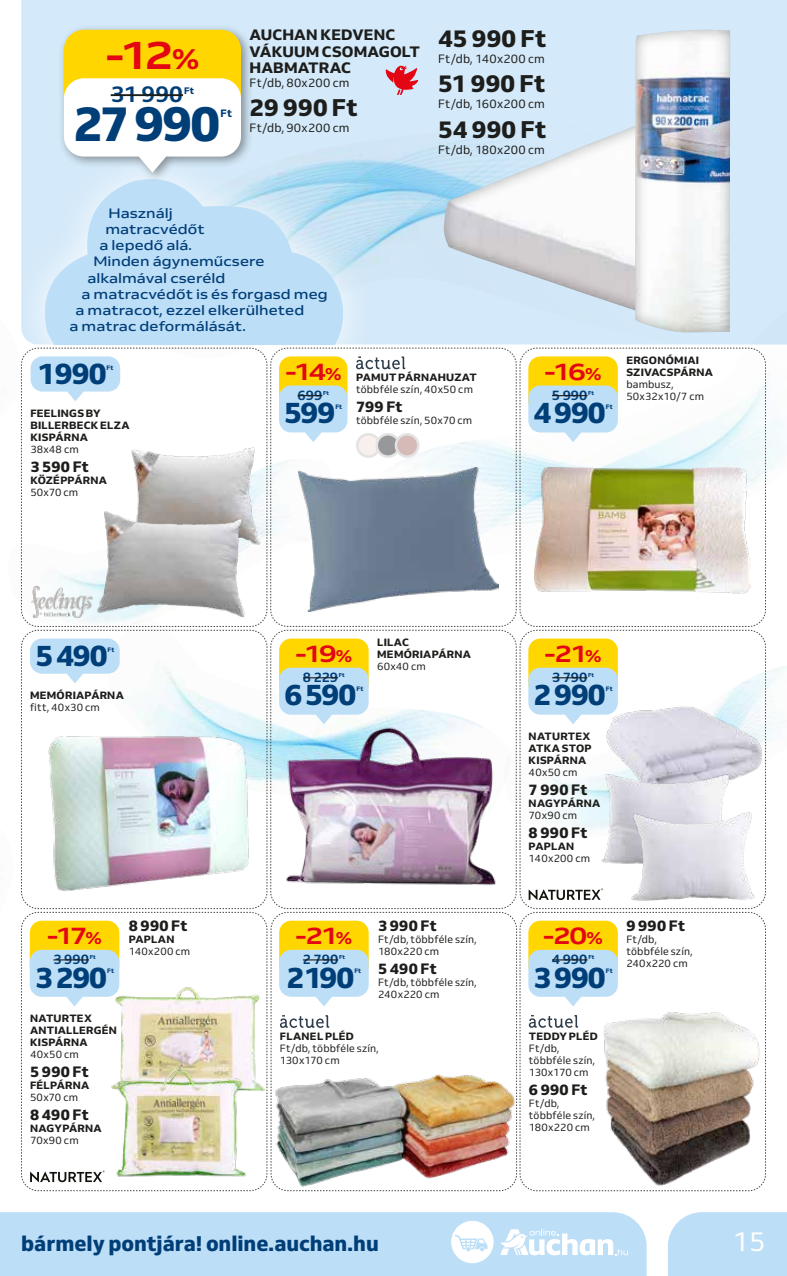
<style>
.page{position:relative;width:787px;height:1276px;background:#fff}
.page>*{position:absolute;margin:0;border:0;box-sizing:border-box;transform-origin:0 0}
.t1{font:800 48.75px "Venn";color:#003e78}
.t2{font:700 39.3px "Venn Semi Ex";color:#e30613}
.t3{font:800 29.25px "Venn";letter-spacing:-.04em;color:#003e78}
.t4{font:27px "Venn";color:#fff}
.t5{font:800 24px "Venn";letter-spacing:.005em;color:#1d1d1b}
.t6{font:700 23.7px "Venn Semi Ex";letter-spacing:-.105em;color:#e30613}
.t7{font:700 22.5px "Venn";color:#003e78}
.t8{font:800 21px "Venn";color:#003e78}
.t9{font:800 15px/16.5px "Venn";letter-spacing:.015em;color:#1d1d1b}
.t10{font:500 13.5px "Venn Semi Ex";color:#003e78}
.t11{font:700 13.5px "Venn";color:#003e78}
.t12{font:12px "Venn";letter-spacing:.01em;color:#1d1d1b}
.t13{font:800 10.65px "Venn";color:#003e78}
.t14{font:10.5px/12px "Venn";letter-spacing:.015em;color:#1d1d1b}
.t15{font:800 10.5px/12px "Venn";letter-spacing:.025em;color:#1d1d1b}
.t16{font:800 9.3px "Venn";color:#003e78}
.t17{font:800 6.3px "Venn";letter-spacing:.015em;color:#003e78}
.t18{font:800 5.7px "Venn";letter-spacing:-.005em;color:#003e78}
.s1{font-size:28.8px}
.s2{font-size:17.4px}
</style>
<div class="page">
<div style="left:668px;top:1212px;width:119px;height:64px;background:#bddef7"></div>
<div style="left:0;top:1212px;width:646px;height:64px;background:#bddef7"></div>
<svg style="left:500px;top:1229px;width:128px;height:26px"></svg>
<svg style="left:451px;top:1220px;width:42px;height:43px"></svg>
<div style="left:21px;top:0;width:766px;height:310px;background:#d4e9f9"></div>
<img style="left:20px;top:310px;width:24px;height:67px">
<img style="left:88px;top:118px;width:699px;height:230px">
<img style="left:352px;top:311px;width:435px;height:165px">
<div style="left:26px;top:150px;width:342px;height:194px;background:#fff;opacity:.75"></div>
<svg style="left:40px;top:174px;width:323px;height:170px;background:#c1e0f6"></svg>
<div style="left:420px;top:84px;width:260px;height:254px;background:#1d1d1b;opacity:.4"></div>
<div style="left:611px;top:12px;width:141px;height:325px;background:#1d1d1b;opacity:.4"></div>
<img style="left:21px;top:348px;width:745px;height:843px">
<div style="left:58px;top:23px;width:195px;height:161px;background:#1d1d1b;opacity:.45"></div>
<div style="left:64px;top:30px;width:177px;height:95px;background:#ffd600;border-radius:20px"></div>
<svg style="left:64px;top:78px;width:177px;height:95px"></svg>
<hr style="left:111px;top:94px;width:72px;height:2px;background:#1d1d1b">
<svg style="left:385px;top:65px;width:33px;height:30px"></svg>
<div style="left:357px;top:434px;width:22px;height:22px;background:#f8f0ed;border-radius:50%"></div>
<div style="left:356px;top:433px;width:25px;height:25px;border:2px solid #e3e3e3;border-radius:50%"></div>
<svg style="left:377px;top:434px;width:22px;height:22px"></svg>
<div style="left:375px;top:433px;width:25px;height:25px;border:2px solid #e3e3e3;border-radius:50%"></div>
<div style="left:396px;top:434px;width:22px;height:22px;background:#d6bab7;border-radius:50%"></div>
<div style="left:395px;top:433px;width:24px;height:25px;border:2px solid #e3e3e3;border-radius:50%"></div>
<h2 class="t2" style="left:105px;top:30px;width:96px">-12<span class="s1">%</span></h2>
<h3 class="t7" style="left:111px;top:80px;width:74px">31 990</h3>
<p class="t16" style="left:184px;top:85px;width:11px">Ft</p>
<h1 class="t1" style="left:73px;top:93px;width:149px">27 990</h1>
<p class="t13" style="left:220px;top:106px;width:13px">Ft</p>
<h3 class="t9" style="left:250px;top:26px;width:172px">AUCHAN KEDVENC<br>VÁKUUM CSOMAGOLT<br>HABMATRAC</h3>
<p class="t12" style="left:250px;top:75px;width:101px">Ft/db, 80x200 cm</p>
<h3 class="t5" style="left:250px;top:93px;width:109px">29 990 Ft</h3>
<p class="t12" style="left:250px;top:121px;width:101px">Ft/db, 90x200 cm</p>
<h3 class="t5" style="left:438px;top:23px;width:109px">45 990 Ft</h3>
<p class="t12" style="left:438px;top:51px;width:108px">Ft/db, 140x200 cm</p>
<h3 class="t5" style="left:438px;top:69px;width:108px">51 990 Ft</h3>
<p class="t12" style="left:438px;top:97px;width:108px">Ft/db, 160x200 cm</p>
<h3 class="t5" style="left:438px;top:114px;width:109px">54 990 Ft</h3>
<p class="t12" style="left:438px;top:142px;width:108px">Ft/db, 180x200 cm</p>
<p class="t10" style="left:108px;top:205px;width:66px">Használj</p>
<p class="t10" style="left:105px;top:221px;width:101px">matracvédőt</p>
<p class="t10" style="left:99px;top:237px;width:94px">a lepedő alá.</p>
<p class="t10" style="left:93px;top:253px;width:173px">Minden ágyneműcsere</p>
<p class="t10" style="left:87px;top:270px;width:140px">alkalmával cseréld</p>
<p class="t10" style="left:81px;top:286px;width:248px">a matracvédőt is és forgasd meg</p>
<p class="t10" style="left:75px;top:302px;width:230px">a matracot, ezzel elkerülheted</p>
<p class="t10" style="left:69px;top:318px;width:178px">a matrac deformálását.</p>
<h3 class="t3" style="left:37px;top:355px;width:71px">1 990</h3>
<p class="t17" style="left:106px;top:363px;width:8px">Ft</p>
<p class="t15" style="left:30px;top:407px;width:101px">FEELINGS BY<br>BILLERBECK ELZA<br>KISPÁRNA</p>
<p class="t14" style="left:30px;top:443px;width:50px">38x48 cm</p>
<h3 class="t9" style="left:30px;top:458px;width:60px">3 590 Ft</h3>
<p class="t15" style="left:30px;top:473px;width:78px">KÖZÉPPÁRNA</p>
<p class="t14" style="left:30px;top:486px;width:49px">50x70 cm</p>
<h3 class="t6" style="left:285px;top:356px;width:58px">-14<span class="s2">%</span></h3>
<p class="t11" style="left:297px;top:386px;width:26px">699</p>
<p class="t18" style="left:323px;top:389px;width:7px">Ft</p>
<h3 class="t3" style="left:284px;top:394px;width:53px">599</h3>
<p class="t17" style="left:335px;top:402px;width:8px">Ft</p>
<p class="t15" style="left:356px;top:371px;width:122px">PAMUT PÁRNAHUZAT</p>
<p class="t14" style="left:356px;top:383px;width:118px">többféle szín, 40x50 cm</p>
<h3 class="t9" style="left:356px;top:398px;width:48px">799 Ft</h3>
<p class="t14" style="left:356px;top:414px;width:118px">többféle szín, 50x70 cm</p>
<h3 class="t6" style="left:544px;top:356px;width:59px">-16<span class="s2">%</span></h3>
<p class="t11" style="left:552px;top:386px;width:37px">5 990</p>
<p class="t18" style="left:588px;top:389px;width:7px">Ft</p>
<h3 class="t3" style="left:533px;top:394px;width:74px">4 990</h3>
<p class="t17" style="left:606px;top:402px;width:8px">Ft</p>
<p class="t15" style="left:626px;top:354px;width:88px">ERGONÓMIAI<br>SZIVACSPÁRNA</p>
<p class="t14" style="left:626px;top:378px;width:79px">bambusz,<br>50x32x10/7 cm</p>
<h3 class="t3" style="left:35px;top:637px;width:74px">5 490</h3>
<p class="t17" style="left:108px;top:645px;width:8px">Ft</p>
<p class="t15" style="left:30px;top:689px;width:95px">MEMÓRIAPÁRNA</p>
<p class="t14" style="left:30px;top:701px;width:71px">fitt, 40x30 cm</p>
<h3 class="t6" style="left:295px;top:639px;width:59px">-19<span class="s2">%</span></h3>
<p class="t11" style="left:303px;top:668px;width:37px">8 229</p>
<p class="t18" style="left:339px;top:671px;width:7px">Ft</p>
<h3 class="t3" style="left:284px;top:676px;width:73px">6 590</h3>
<p class="t17" style="left:356px;top:684px;width:8px">Ft</p>
<p class="t15" style="left:377px;top:636px;width:95px">LILAC<br>MEMÓRIAPÁRNA</p>
<p class="t14" style="left:377px;top:660px;width:50px">60x40 cm</p>
<h3 class="t6" style="left:544px;top:639px;width:59px">-21<span class="s2">%</span></h3>
<p class="t11" style="left:552px;top:668px;width:37px">3 790</p>
<p class="t18" style="left:588px;top:671px;width:7px">Ft</p>
<h3 class="t3" style="left:533px;top:676px;width:74px">2 990</h3>
<p class="t17" style="left:606px;top:684px;width:8px">Ft</p>
<p class="t15" style="left:528px;top:730px;width:64px;text-align:justify">NATURTEX ATKA STOP KISPÁRNA</p>
<p class="t14" style="left:528px;top:766px;width:50px">40x50 cm</p>
<h3 class="t9" style="left:528px;top:781px;width:60px">7 990 Ft</h3>
<p class="t15" style="left:528px;top:797px;width:73px">NAGYPÁRNA</p>
<p class="t14" style="left:528px;top:809px;width:50px">70x90 cm</p>
<h3 class="t9" style="left:528px;top:824px;width:60px">8 990 Ft</h3>
<p class="t15" style="left:528px;top:840px;width:47px">PAPLAN</p>
<p class="t14" style="left:528px;top:852px;width:63px">140x200 cm</p>
<h3 class="t6" style="left:47px;top:921px;width:57px">-17<span class="s2">%</span></h3>
<p class="t11" style="left:53px;top:951px;width:37px">3 990</p>
<p class="t18" style="left:90px;top:953px;width:7px">Ft</p>
<h3 class="t3" style="left:35px;top:959px;width:74px">3 290</h3>
<p class="t17" style="left:107px;top:966px;width:8px">Ft</p>
<h3 class="t9" style="left:129px;top:917px;width:60px">8 990 Ft</h3>
<p class="t15" style="left:129px;top:933px;width:47px">PAPLAN</p>
<p class="t14" style="left:129px;top:945px;width:63px">140x200 cm</p>
<h3 class="t6" style="left:295px;top:921px;width:59px">-21<span class="s2">%</span></h3>
<p class="t11" style="left:303px;top:951px;width:37px">2 790</p>
<p class="t18" style="left:339px;top:953px;width:7px">Ft</p>
<h3 class="t3" style="left:286px;top:959px;width:69px">2 190</h3>
<p class="t17" style="left:354px;top:966px;width:8px">Ft</p>
<h3 class="t9" style="left:378px;top:917px;width:60px">3 990 Ft</h3>
<p class="t14" style="left:378px;top:933px;width:100px">Ft/db, többféle szín,<br>180x220 cm</p>
<h3 class="t9" style="left:378px;top:960px;width:60px">5 490 Ft</h3>
<p class="t14" style="left:378px;top:976px;width:100px">Ft/db, többféle szín,<br>240x220 cm</p>
<h3 class="t6" style="left:543px;top:921px;width:62px">-20<span class="s2">%</span></h3>
<p class="t11" style="left:552px;top:951px;width:37px">4 990</p>
<p class="t18" style="left:588px;top:953px;width:7px">Ft</p>
<h3 class="t3" style="left:533px;top:959px;width:74px">3 990</h3>
<p class="t17" style="left:606px;top:966px;width:8px">Ft</p>
<h3 class="t9" style="left:626px;top:917px;width:60px">9 990 Ft</h3>
<p class="t14" style="left:626px;top:933px;width:68px">Ft/db, többféle szín,<br>240x220 cm</p>
<p class="t15" style="left:30px;top:1012px;width:88px">NATURTEX<br>ANTIALLERGÉN<br>KISPÁRNA</p>
<p class="t14" style="left:30px;top:1048px;width:50px">40x50 cm</p>
<h3 class="t9" style="left:30px;top:1063px;width:60px">5 990 Ft</h3>
<p class="t15" style="left:30px;top:1079px;width:61px">FÉLPÁRNA</p>
<p class="t14" style="left:30px;top:1091px;width:49px">50x70 cm</p>
<h3 class="t9" style="left:30px;top:1106px;width:60px">8 490 Ft</h3>
<p class="t15" style="left:30px;top:1122px;width:73px">NAGYPÁRNA</p>
<p class="t14" style="left:30px;top:1134px;width:50px">70x90 cm</p>
<p class="t15" style="left:280px;top:1030px;width:76px">FLANEL PLÉD</p>
<p class="t14" style="left:280px;top:1042px;width:100px">Ft/db, többféle szín,<br>130x170 cm</p>
<p class="t15" style="left:529px;top:1030px;width:70px">TEDDY PLÉD</p>
<p class="t14" style="left:529px;top:1042px;width:68px">Ft/db, többféle szín,<br>130x170 cm</p>
<h3 class="t9" style="left:529px;top:1081px;width:60px">6 990 Ft</h3>
<p class="t14" style="left:529px;top:1097px;width:68px">Ft/db, többféle szín,<br>180x220 cm</p>
<h3 class="t8" style="left:21px;top:1230px;width:359px">bármely pontjára! online.auchan.hu</h3>
<h3 class="t4" style="left:732px;top:1225px;width:35px">15</h3>
</div>
